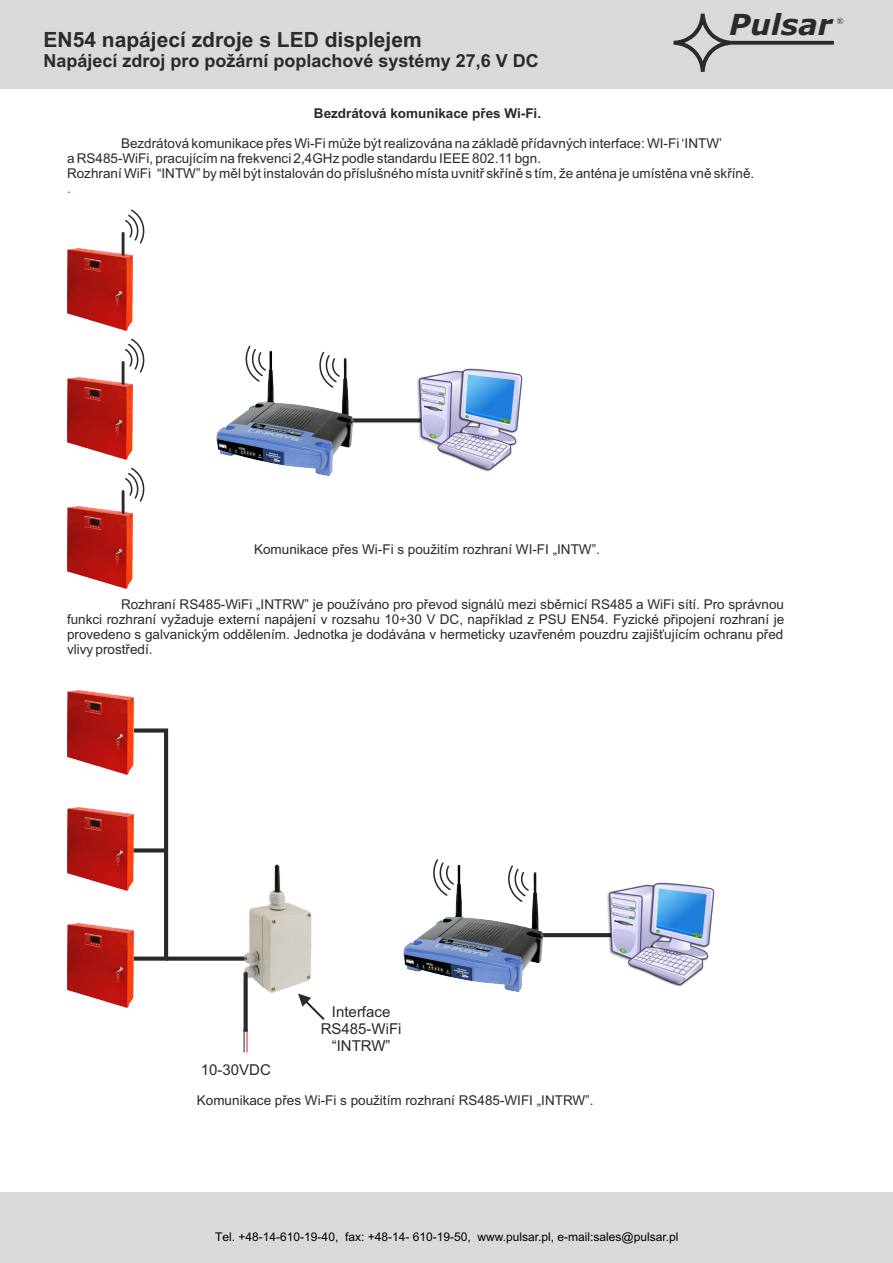
<style>
.page{position:relative;width:893px;height:1263px;background:#fff}
.page>*{position:absolute;margin:0;border:0;box-sizing:border-box;transform-origin:0 0}
.t1{font:italic 700 28.95px "Verdana";color:#2b2929}
.t2{font:700 21px "Arial";color:#2b2929}
.t3{font:700 18px "Arial";color:#2b2929}
.t4{font:15px/16.8px "Arial";color:#2b2929;text-align:center}
.t5{font:13.5px/15.1px "Arial";color:#2b2929;text-align:justify}
.t6{font:700 13.5px "Arial";color:#2b2929}
.t7{font:13.5px "Arial";color:#e31f24}
.t8{font:12px "Arial";color:#000}
.t9{font:9.3px "Times New Roman";color:#2b2929}
</style>
<div class="page">
<div style="left:0;top:1192px;width:893px;height:71px;background:#d9d9d9"></div>
<svg style="left:121px;top:338px;width:24px;height:36px"></svg>
<svg style="left:121px;top:467px;width:24px;height:36px"></svg>
<svg style="left:121px;top:209px;width:24px;height:36px"></svg>
<svg style="left:354px;top:418px;width:62px;height:4px"></svg>
<img style="left:216px;top:379px;width:138px;height:97px">
<svg style="left:235px;top:345px;width:39px;height:38px"></svg>
<svg style="left:309px;top:351px;width:38px;height:38px"></svg>
<img style="left:416px;top:368px;width:107px;height:103px">
<img style="left:67px;top:377px;width:66px;height:83px">
<img style="left:67px;top:506px;width:66px;height:83px">
<img style="left:67px;top:248px;width:66px;height:83px">
<hr style="left:122px;top:362px;width:3px;height:21px;background:#2b2929">
<hr style="left:122px;top:491px;width:3px;height:21px;background:#2b2929">
<hr style="left:122px;top:233px;width:3px;height:21px;background:#2b2929">
<svg style="left:244px;top:1030px;width:3px;height:22px"></svg>
<img style="left:243px;top:864px;width:69px;height:130px">
<svg style="left:543px;top:933px;width:64px;height:4px"></svg>
<img style="left:403px;top:896px;width:140px;height:96px">
<svg style="left:422px;top:859px;width:40px;height:38px"></svg>
<svg style="left:497px;top:865px;width:40px;height:38px"></svg>
<img style="left:607px;top:882px;width:108px;height:105px">
<svg style="left:298px;top:993px;width:27px;height:27px"></svg>
<svg style="left:244px;top:974px;width:4px;height:56px"></svg>
<svg style="left:125px;top:728px;width:44px;height:233px"></svg>
<div style="left:166px;top:956px;width:79px;height:5px;background:#2b2929"></div>
<svg style="left:134px;top:848px;width:32px;height:4px"></svg>
<img style="left:67px;top:924px;width:67px;height:83px">
<img style="left:67px;top:807px;width:67px;height:84px">
<img style="left:67px;top:691px;width:67px;height:83px">
<div style="left:0;top:0;width:893px;height:89px;background:#d9d9d9"></div>
<svg style="left:673px;top:14px;width:59px;height:58px"></svg>
<svg style="left:732px;top:41px;width:102px;height:4px"></svg>
<h2 class="t2" style="left:44px;top:31px;width:380px">E 54 napájecí zdroje s LED displejem</h2>
<h3 class="t3" style="left:44px;top:54px;width:497px">Napájecí zdroj pro požární poplachové systémy 27,6 V DC</h3>
<h2 class="t2" style="left:58px;top:31px;width:17px">N</h2>
<h1 class="t1" style="left:729px;top:13px;width:104px">Pulsar</h1>
<p class="t9" style="left:837px;top:18px;width:9px">®</p>
<p class="t6" style="left:314px;top:108px;width:229px">Bezdrátová komunikace přes Wi-Fi.</p>
<p class="t5" style="left:67px;top:137px;width:689px;text-align:left;text-indent:54px">Bezdrátová komunikace přes Wi-Fi může být realizována na základě přídavných interface: WI-Fi ‘INTW’<br>a RS485-WiFi, pracujícím na frekvenci 2,4GHz podle standardu IEEE 802.11 bgn.<br>Rozhraní WiFi “INTW” by měl být instalován do příslušného místa uvnitř skříně s tím, že anténa je umístěna vně skříně.</p>
<p class="t7" style="left:67px;top:184px;width:5px">.</p>
<p class="t5" style="left:254px;top:543px;width:347px">Komunikace přes Wi-Fi s použitím rozhraní WI-FI „INTW”.</p>
<p class="t5" style="left:67px;top:598px;width:719px;text-indent:54px">Rozhraní RS485-WiFi „INTRW” je používáno pro převod signálů mezi sběrnicí RS485 a WiFi sítí. Pro správnou funkci rozhraní vyžaduje externí napájení v rozsahu 10÷30 V DC, například z PSU EN54. Fyzické připojení rozhraní je provedeno s galvanickým oddělením. Jednotka je dodávána v hermeticky uzavřeném pouzdru zajišťujícím ochranu před vlivy prostředí.</p>
<p class="t4" style="left:201px;top:1062px;width:72px">10-30VDC</p>
<p class="t4" style="left:321px;top:1005px;width:82px">Interface<br>RS485-WiFi “INTRW”</p>
<p class="t5" style="left:197px;top:1094px;width:398px">Komunikace přes Wi-Fi s použitím rozhraní RS485-WIFI „INTRW”.</p>
<p class="t8" style="left:215px;top:1232px;width:465px">Tel. +48-14-610-19-40, fax: +48-14- 610-19-50, www.pulsar.pl, e-mail:sales@pulsar.pl</p>
</div>
